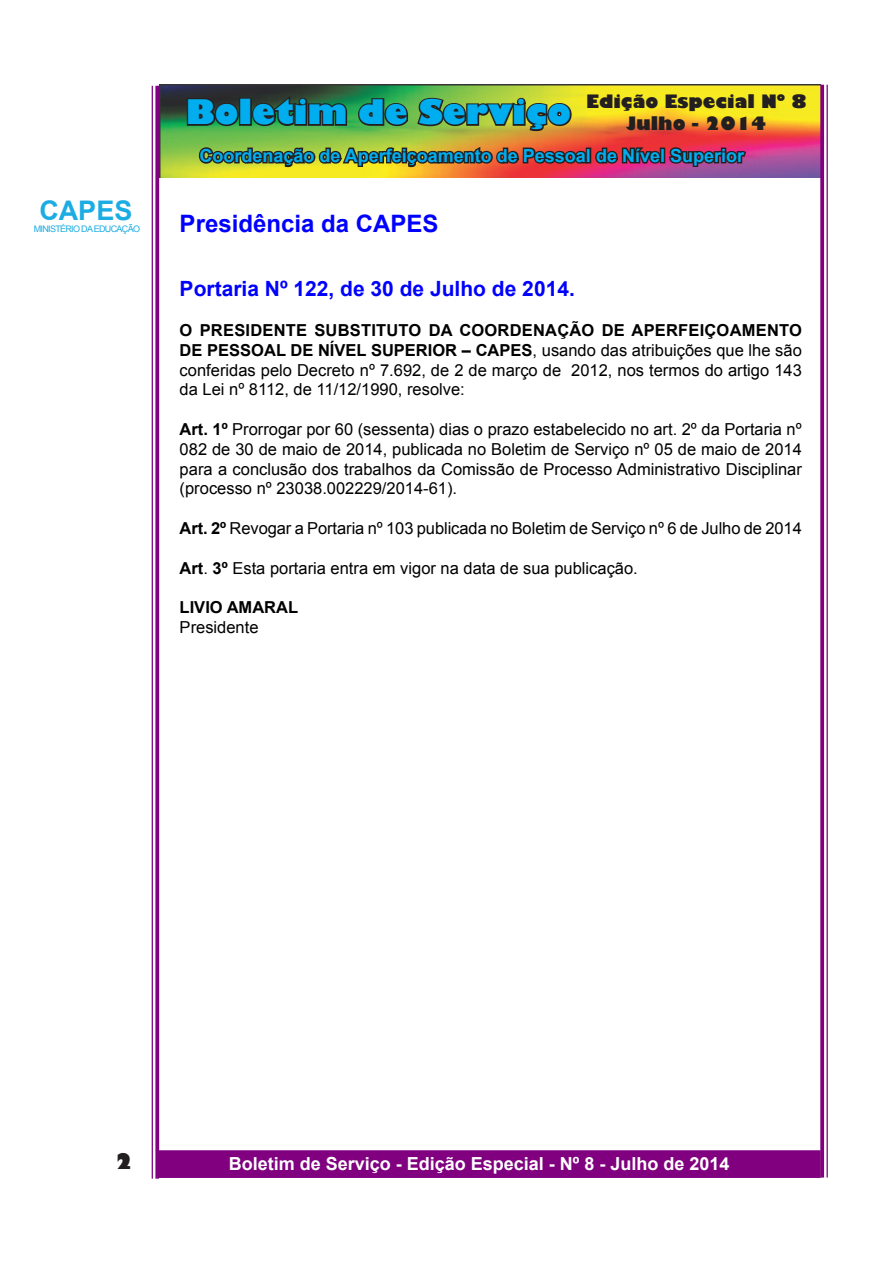
<style>
.page{position:relative;width:893px;height:1263px;background:#fff}
.page>*{position:absolute;margin:0;border:0;box-sizing:border-box;transform-origin:0 0}
.t1{font:800 33px "Gill Sans";color:#00aeef}
.t2{font:700 27px "Arial";color:#1bace3}
.Corpo_de_texto{font:700 24px "Arial";color:#00f}
.t3{font:700 21px "Arial";color:#00f}
.t4{font:800 21px "Gill Sans";color:#231f20}
.t5{font:700 18px "Arial";color:#00aeef}
.t6{font:700 18px "Arial";color:#fff}
.t7{font:800 18px "Gill Sans";color:#231f20}
.t8{font:16.5px/19.8px "Arial";color:#000;text-align:justify}
.t9{font:700 16.5px "Arial";color:#000}
.t10{font:9px "Arial";letter-spacing:-.075em;color:#1bace3}
.s1{font-weight:700}
</style>
<div class="page">
<img style="left:159px;top:84px;width:661px;height:93px">
<div style="left:159px;top:1150px;width:662px;height:28px;background:#800080;border:2px solid #800080"></div>
<hr style="left:152px;top:86px;width:1px;height:1092px;background:#800080">
<svg style="left:155px;top:86px;width:4px;height:1092px;background:#8d1a8d"></svg>
<svg style="left:820px;top:85px;width:4px;height:1092px;background:#891388"></svg>
<hr style="left:826px;top:85px;width:2px;height:1092px;background:#800080">
<img style="left:185px;top:93px;width:563px;height:76px">
<p class="t1" style="left:186px;top:91px;width:387px">Boletim de Serviço</p>
<p class="t7" style="left:586px;top:90px;width:222px">Edição Especial Nº 8</p>
<p class="t7" style="left:626px;top:112px;width:142px">Julho - 2014</p>
<p class="t5" style="left:200px;top:144px;width:546px">Coordenação de Aperfeiçoamento de Pessoal de Nível Superior</p>
<p class="t2" style="left:39px;top:192px;width:95px">CAPES</p>
<p class="t10" style="left:34px;top:223px;width:108px">MINISTÉRIO DA EDUCAÇÃO</p>
<p class="Corpo_de_texto" style="left:180px;top:207px;width:260px">Presidência da CAPES</p>
<p class="t3" style="left:180px;top:275px;width:397px">Portaria Nº 122, de 30 de Julho de 2014.</p>
<p class="t8" style="left:180px;top:320px;width:624px"><span class="s1">O PRESIDENTE SUBSTITUTO DA COORDENAÇÃO DE APERFEIÇOAMENTO DE PESSOAL DE NÍVEL SUPERIOR – CAPES</span>, usando das atribuições que lhe são conferidas pelo Decreto nº 7.692, de 2 de março de 2012, nos termos do artigo 143 da Lei nº 8112, de 11/12/1990, resolve:</p>
<p class="t8" style="left:180px;top:419px;width:624px"><span class="s1">Art. 1º</span> Prorrogar por 60 (sessenta) dias o prazo estabelecido no art. 2º da Portaria nº 082 de 30 de maio de 2014, publicada no Boletim de Serviço nº 05 de maio de 2014 para a conclusão dos trabalhos da Comissão de Processo Administrativo Disciplinar (processo nº 23038.002229/2014-61).</p>
<p class="t8" style="left:180px;top:518px;width:624px"><span class="s1">Art. 2º</span> Revogar a Portaria nº 103 publicada no Boletim de Serviço nº 6 de Julho de 2014</p>
<p class="t8" style="left:180px;top:558px;width:460px"><span class="s1">Art</span>. <span class="s1">3º</span> Esta portaria entra em vigor na data de sua publicação.</p>
<p class="t9" style="left:180px;top:596px;width:120px">LIVIO AMARAL</p>
<p class="t8" style="left:180px;top:617px;width:80px">Presidente</p>
<p class="t4" style="left:115px;top:1148px;width:19px">2</p>
<p class="t6" style="left:229px;top:1151px;width:502px">Boletim de Serviço - Edição Especial - Nº 8 - Julho de 2014</p>
</div>
